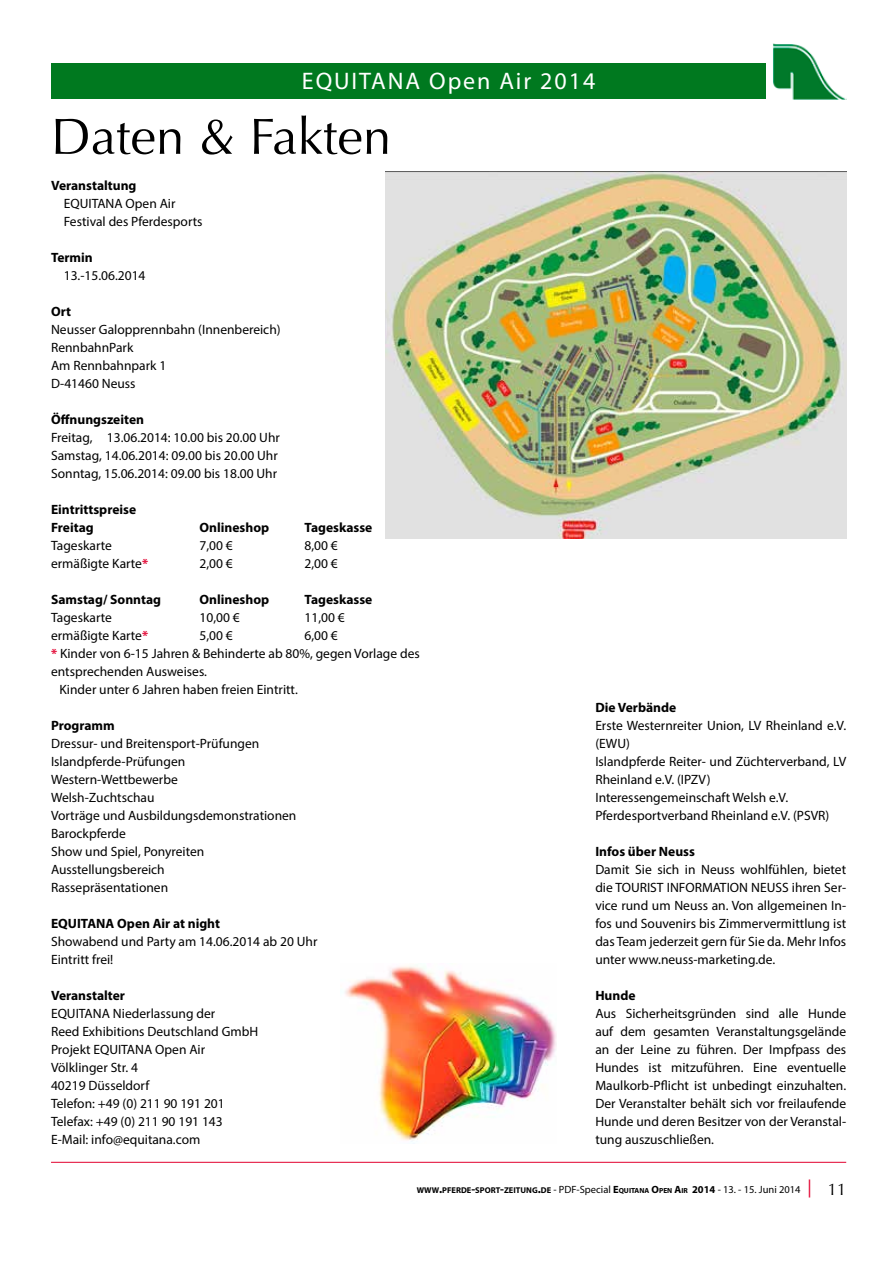
<style>
.page{position:relative;width:893px;height:1263px;background:#fff}
.page>*{position:absolute;margin:0;border:0;box-sizing:border-box;transform-origin:0 0}
.t1{font:51px "Optima";color:#000}
.t2{font:24px "Myriad Pro";letter-spacing:.08em;color:#fff}
.t3{font:13.5px/18px "Myriad Pro";color:#000}
.t4{font:700 13.5px/18px "Myriad Pro";color:#000}
.t5{font:10.5px "Myriad Pro";color:#000}
.s1{font-weight:700;color:#e2002f}
.s2{font-weight:700;font-size:8.4px}
.s3{font-weight:700;font-size:12px}
.s4{font-weight:700}
.s5{font-weight:700;font-size:7.35px}
.s6{font-size:18px;color:#e2002f}
.s7{font-family:"Optima";font-size:16.5px}
</style>
<div class="page">
<hr style="left:51px;top:1162px;width:795px;height:1px;background:#e2002f">
<div style="left:51px;top:64px;width:714px;height:35px;background:#00791f"></div>
<img style="left:773px;top:43px;width:73px;height:57px">
<img style="left:386px;top:172px;width:460px;height:366px">
<img style="left:345px;top:966px;width:212px;height:178px">
<h2 class="t2" style="left:302px;top:66px;width:295px">EQUITANA Open Air 2014</h2>
<h1 class="t1" style="left:51px;top:107px;width:342px">Daten &amp; Fakten</h1>
<p class="t4" style="left:51px;top:176px;width:87px">Veranstaltung</p>
<p class="t3" style="left:64px;top:194px;width:140px">EQUITANA Open Air<br>Festival des Pferdesports</p>
<p class="t4" style="left:51px;top:248px;width:43px">Termin</p>
<p class="t3" style="left:64px;top:266px;width:83px">13.-15.06.2014</p>
<p class="t4" style="left:51px;top:302px;width:22px">Ort</p>
<p class="t3" style="left:51px;top:320px;width:231px">Neusser Galopprennbahn (Innenbereich)<br>RennbahnPark<br>Am Rennbahnpark 1<br>D-41460 Neuss</p>
<p class="t4" style="left:51px;top:410px;width:95px">Öffnungszeiten</p>
<p class="t3" style="left:51px;top:428px;width:230px">Freitag, 13.06.2014: 10.00 bis 20.00 Uhr<br>Samstag, 14.06.2014: 09.00 bis 20.00 Uhr<br>Sonntag, 15.06.2014: 09.00 bis 18.00 Uhr</p>
<p class="t4" style="left:51px;top:500px;width:87px">Eintrittspreise<br>Freitag</p>
<p class="t4" style="left:200px;top:518px;width:71px">Onlineshop</p>
<p class="t4" style="left:305px;top:518px;width:69px">Tageskasse</p>
<p class="t3" style="left:51px;top:536px;width:62px">Tageskarte</p>
<p class="t3" style="left:200px;top:536px;width:35px">7,00 €</p>
<p class="t3" style="left:305px;top:536px;width:35px">8,00 €</p>
<p class="t3" style="left:51px;top:554px;width:99px">ermäßigte Karte<span class="s1">*</span></p>
<p class="t3" style="left:200px;top:554px;width:35px">2,00 €</p>
<p class="t3" style="left:305px;top:554px;width:35px">2,00 €</p>
<p class="t4" style="left:51px;top:590px;width:112px">Samstag/ Sonntag</p>
<p class="t4" style="left:200px;top:590px;width:71px">Onlineshop</p>
<p class="t4" style="left:305px;top:590px;width:69px">Tageskasse</p>
<p class="t3" style="left:51px;top:608px;width:62px">Tageskarte</p>
<p class="t3" style="left:200px;top:608px;width:42px">10,00 €</p>
<p class="t3" style="left:305px;top:608px;width:42px">11,00 €</p>
<p class="t3" style="left:51px;top:626px;width:99px">ermäßigte Karte<span class="s1">*</span></p>
<p class="t3" style="left:200px;top:626px;width:35px">5,00 €</p>
<p class="t3" style="left:305px;top:626px;width:35px">6,00 €</p>
<p class="t3" style="left:51px;top:644px;width:370px"><span class="s1">*</span> Kinder von 6-15 Jahren &amp; Behinderte ab 80%, gegen Vorlage des</p>
<p class="t3" style="left:51px;top:662px;width:157px">entsprechenden Ausweises.</p>
<p class="t3" style="left:60px;top:680px;width:240px">Kinder unter 6 Jahren haben freien Eintritt.</p>
<p class="t4" style="left:51px;top:716px;width:65px">Programm</p>
<p class="t3" style="left:51px;top:734px;width:247px">Dressur- und Breitensport-Prüfungen<br>Islandpferde-Prüfungen<br>Western-Wettbewerbe<br>Welsh-Zuchtschau<br>Vorträge und Ausbildungsdemonstrationen<br>Barockpferde<br>Show und Spiel, Ponyreiten<br>Ausstellungsbereich<br>Rassepräsentationen</p>
<p class="t4" style="left:51px;top:914px;width:171px">EQUITANA Open Air at night</p>
<p class="t3" style="left:51px;top:932px;width:268px">Showabend und Party am 14.06.2014 ab 20 Uhr<br>Eintritt frei!</p>
<p class="t4" style="left:51px;top:986px;width:75px">Veranstalter</p>
<p class="t3" style="left:51px;top:1004px;width:209px">EQUITANA Niederlassung der<br>Reed Exhibitions Deutschland GmbH<br>Projekt EQUITANA Open Air<br>Völklinger Str. 4<br>40219 Düsseldorf<br>Telefon: +49 (0) 211 90 191 201<br>Telefax: +49 (0) 211 90 191 143<br>E-Mail: info@equitana.com</p>
<p class="t4" style="left:595px;top:698px;width:83px">Die Verbände</p>
<p class="t3" style="left:595px;top:716px;width:252px">Erste Westernreiter Union, LV Rheinland e.V. (EWU)<br>Islandpferde Reiter- und Züchterverband, LV Rheinland e.V. (IPZV)<br>Interessengemeinschaft Welsh e.V.<br>Pferdesportverband Rheinland e.V. (PSVR)</p>
<p class="t4" style="left:595px;top:842px;width:101px">Infos über Neuss</p>
<p class="t3" style="left:595px;top:860px;width:252px;text-align:justify">Damit Sie sich in Neuss wohlfühlen, bietet die TOURIST INFORMATION NEUSS ihren Ser&shy;vice rund um Neuss an. Von allgemeinen In&shy;fos und Souvenirs bis Zimmervermittlung ist das Team jederzeit gern für Sie da. Mehr Infos unter www.neuss-marketing.de.</p>
<p class="t4" style="left:595px;top:986px;width:42px">Hunde</p>
<p class="t3" style="left:595px;top:1004px;width:252px;text-align:justify">Aus Sicherheitsgründen sind alle Hunde auf dem gesamten Veranstaltungsgelände an der Leine zu führen. Der Impfpass des Hundes ist mitzuführen. Eine eventuelle Maulkorb-Pflicht ist unbedingt einzuhalten.<br>Der Veranstalter behält sich vor freilaufende Hunde und deren Besitzer von der Veranstal&shy;tung auszuschließen.</p>
<p class="t5" style="left:417px;top:1183px;width:431px"><span class="s2">WWW</span><span class="s3">.</span><span class="s2">PFERDE</span><span class="s3">-</span><span class="s2">SPORT</span><span class="s3">-</span><span class="s2">ZEITUNG</span><span class="s3">.</span><span class="s2">DE</span> - PDF-Special <span class="s4">E</span><span class="s5">QUITANA</span> <span class="s4">O</span><span class="s5">PEN</span> <span class="s4">A</span><span class="s5">IR</span> <span class="s4">2014</span> - 13. - 15. Juni 2014 <span class="s6">|</span> <span class="s7">11</span></p>
</div>
